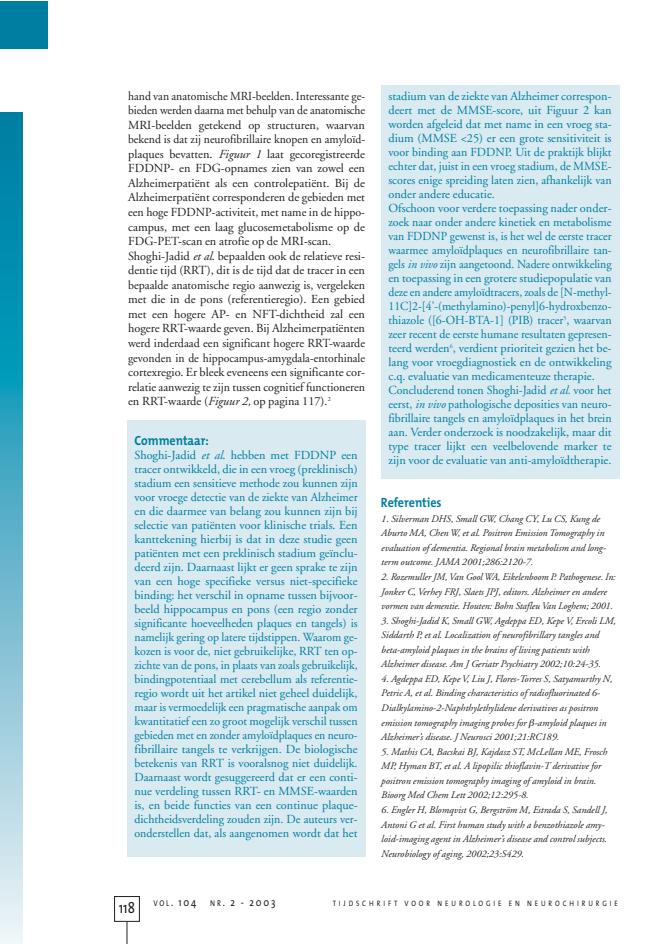
<style>
.page{position:relative;width:668px;height:944px;background:#fff}
.page>*{position:absolute;margin:0;border:0;box-sizing:border-box;transform-origin:0 0}
.t1{font:15.6px "The Mix";color:#231f20;scale:.85 1}
.t2{font:700 13.6px "The Mix";color:#007ea2;scale:.9 1}
.t3{font:12.4px/14px "Adobe Garamond";color:#007ea2}
.t4{font:12.4px/14.4px "Adobe Garamond";color:#231f20;scale:.95 1}
.t5{font:11.2px "The Mix";letter-spacing:.185em;color:#231f20;scale:.85 1}
.t6{font:italic 10px/14.4px "Adobe Garamond";color:#231f20}
.t7{font:8px "The Mix";letter-spacing:.43em;color:#231f20;scale:.85 1}
.s1{font-style:italic}
.s2{font-size:8.4px}
</style>
<div class="page">
<hr style="left:126px;top:922px;width:2px;height:22px;background:#231f20">
<div style="left:114px;top:896px;width:26px;height:26px;border:1px solid #231f20"></div>
<svg style="left:0;top:112px;width:22px;height:832px;background:#5cb3ca"></svg>
<div style="left:0;top:1px;width:48px;height:48px;background:#007ea2"></div>
<div style="left:381px;top:85px;width:238px;height:393px;background:#d9eaf1"></div>
<div style="left:127px;top:420px;width:238px;height:437px;background:#d9eaf1"></div>
<p class="t4" style="left:128px;top:90px;width:251px">hand van anatomische MRI-beelden. Interessante ge&shy;bieden werden daarna met behulp van de anatomische MRI-beelden getekend op structuren, waarvan bekend is dat zij neurofibrillaire knopen en amyloïd&shy;plaques bevatten. <span class="s1">Figuur 1</span> laat gecoregistreerde FDDNP- en FDG-opnames zien van zowel een Alzheimerpatiënt als een controlepatiënt. Bij de Alzheimerpatiënt corresponderen de gebieden met een hoge FDDNP-activiteit, met name in de hippo&shy;campus, met een laag glucosemetabolisme op de FDG-PET-scan en atrofie op de MRI-scan.<br>Shoghi-Jadid <span class="s1">et al</span>. bepaalden ook de relatieve resi&shy;dentie tijd (RRT), dit is de tijd dat de tracer in een bepaalde anatomische regio aanwezig is, vergeleken met die in de pons (referentieregio). Een gebied met een hogere AP- en NFT-dichtheid zal een hogere RRT-waarde geven. Bij Alzheimerpatiënten werd inderdaad een significant hogere RRT-waarde gevonden in de hippocampus-amygdala-entorhinale cortexregio. Er bleek eveneens een significante cor&shy;relatie aanwezig te zijn tussen cognitief functioneren en RRT-waarde (<span class="s1">Figuur 2,</span> op pagina 117).<sup>2</sup></p>
<p class="t2" style="left:134px;top:435px;width:84px">Commentaar:</p>
<p class="t3" style="left:134px;top:449px;width:225px;text-align:justify">Shoghi-Jadid <span class="s1">et al</span>. hebben met FDDNP een tracer ontwikkeld, die in een vroeg (preklinisch) stadium een sensitieve methode zou kunnen zijn voor vroege detectie van de ziekte van Alzheimer en die daarmee van belang zou kunnen zijn bij selectie van patiënten voor klinische trials. Een kanttekening hierbij is dat in deze studie geen patiënten met een preklinisch stadium geïnclu&shy;deerd zijn. Daarnaast lijkt er geen sprake te zijn van een hoge specifieke versus niet-specifieke binding: het verschil in opname tussen bijvoor&shy;beeld hippocampus en pons (een regio zonder significante hoeveelheden plaques en tangels) is namelijk gering op latere tijdstippen. Waarom ge&shy;kozen is voor de, niet gebruikelijke, RRT ten op&shy;zichte van de pons, in plaats van zoals gebruikelijk, bindingpotentiaal met cerebellum als referentie&shy;regio wordt uit het artikel niet geheel duidelijk, maar is vermoedelijk een pragmatische aanpak om kwantitatief een zo groot mogelijk verschil tussen gebieden met en zonder amyloïdplaques en neuro&shy;fibrillaire tangels te verkrijgen. De biologische betekenis van RRT is vooralsnog niet duidelijk.<br>Daarnaast wordt gesuggereerd dat er een conti&shy;nue verdeling tussen RRT- en MMSE-waarden is, en beide functies van een continue plaque&shy;dichtheidsverdeling zouden zijn. De auteurs ver&shy;onderstellen dat, als aangenomen wordt dat het</p>
<p class="t3" style="left:388px;top:90px;width:225px">stadium van de ziekte van Alzheimer correspon&shy;deert met de MMSE-score, uit Figuur 2 kan worden afgeleid dat met name in een vroeg sta&shy;dium (MMSE &lt;25) er een grote sensitiviteit is voor binding aan FDDNP. Uit de praktijk blijkt echter dat, juist in een vroeg stadium, de MMSE&shy;scores enige spreiding laten zien, afhankelijk van onder andere educatie.<br>Ofschoon voor verdere toepassing nader onder&shy;zoek naar onder andere kinetiek en metabolisme van FDDNP gewenst is, is het wel de eerste tracer waarmee amyloïdplaques en neurofibrillaire tan&shy;gels <span class="s1">in vivo</span> zijn aangetoond. Nadere ontwikkeling en toepassing in een grotere studiepopulatie van deze en andere amyloïdtracers, zoals de [N-methyl-11C]2-[4'-(methylamino)-penyl]6-hydroxbenzo&shy;thiazole ([6-OH-BTA-1] (PIB) tracer<sup>5</sup>, waarvan zeer recent de eerste humane resultaten gepresen&shy;teerd werden<sup>6</sup>, verdient prioriteit gezien het be&shy;lang voor vroegdiagnostiek en de ontwikkeling c.q. evaluatie van medicamenteuze therapie.<br>Concluderend tonen Shoghi-Jadid <span class="s1">et al.</span> voor het eerst, <span class="s1">in vivo</span> pathologische deposities van neuro&shy;fibrillaire tangels en amyloïdplaques in het brein aan. Verder onderzoek is noodzakelijk, maar dit type tracer lijkt een veelbelovende marker te zijn voor de evaluatie van anti-amyloïdtherapie.</p>
<p class="t2" style="left:381px;top:497px;width:69px">Referenties</p>
<p class="t6" style="left:381px;top:512px;width:227px">1. Silverman DHS, Small GW, Chang CY, Lu CS, Kung de Aburto MA, Chen W, et al. Positron Emission Tomography in evaluation of dementia. Regional brain metabolism and long&shy;term outcome. JAMA 2001;286:2120-7.</p>
<p class="t6" style="left:381px;top:571px;width:236px">2. Rozemuller JM, Van Gool WA, Eikelenboom P. Pathogenese. In:<br>Jonker C, Verhey FRJ, Slaets JPJ, editors. Alzheimer en andere vormen van dementie. Houten: Bohn Stafleu Van Loghem; 2001.</p>
<p class="t6" style="left:381px;top:614px;width:236px">3. Shoghi-Jadid K, Small GW, Agdeppa ED, Kepe V, Ercoli LM, Siddarth P, et al. Localization of neurofibrillary tangles and beta-amyloid plaques in the brains of living patients with Alzheimer disease. Am J Geriatr Psychiatry 2002;10:24-35.</p>
<p class="t6" style="left:381px;top:672px;width:233px">4. Agdeppa ED, Kepe V, Liu J, Flores-Torres S, Satyamurthy N, Petric A, et al. Binding characteristics of radiofluorinated 6- Dialkylamino-2-Naphthylethylidene derivatives as positron emission tomography imaging probes for -amyloid plaques in Alzheimer’s disease. J Neurosci 2001;21:RC189.</p>
<p class="t6" style="left:381px;top:745px;width:228px">5. Mathis CA, Bacskai BJ, Kajdasz ST, McLellan ME, Frosch MP, Hyman BT, et al. A lipopilic thioflavin-T derivative for positron emission tomography imaging of amyloid in brain.<br>Bioorg Med Chem Lett 2002;12:295-8.</p>
<p class="t6" style="left:381px;top:804px;width:228px">6. Engler H, Blomqvist G, Bergström M, Estrada S, Sandell J, Antoni G et al. First human study with a benzothiazole amy&shy;loid-imaging agent in Alzheimer’s disease and control subjects.<br>Neurobiology of aging, 2002;23:S429.</p>
<p class="t1" style="left:119px;top:901px;width:21px">118</p>
<p class="t5" style="left:154px;top:898px;width:145px"><span class="s2">VOL</span>. 104 <span class="s2">NR</span>. 2 - 2003</p>
<p class="t7" style="left:333px;top:901px;width:337px">TIJDSCHRIFT VOOR NEUROLOGIE EN NEUROCHIRURGIE</p>
</div>
